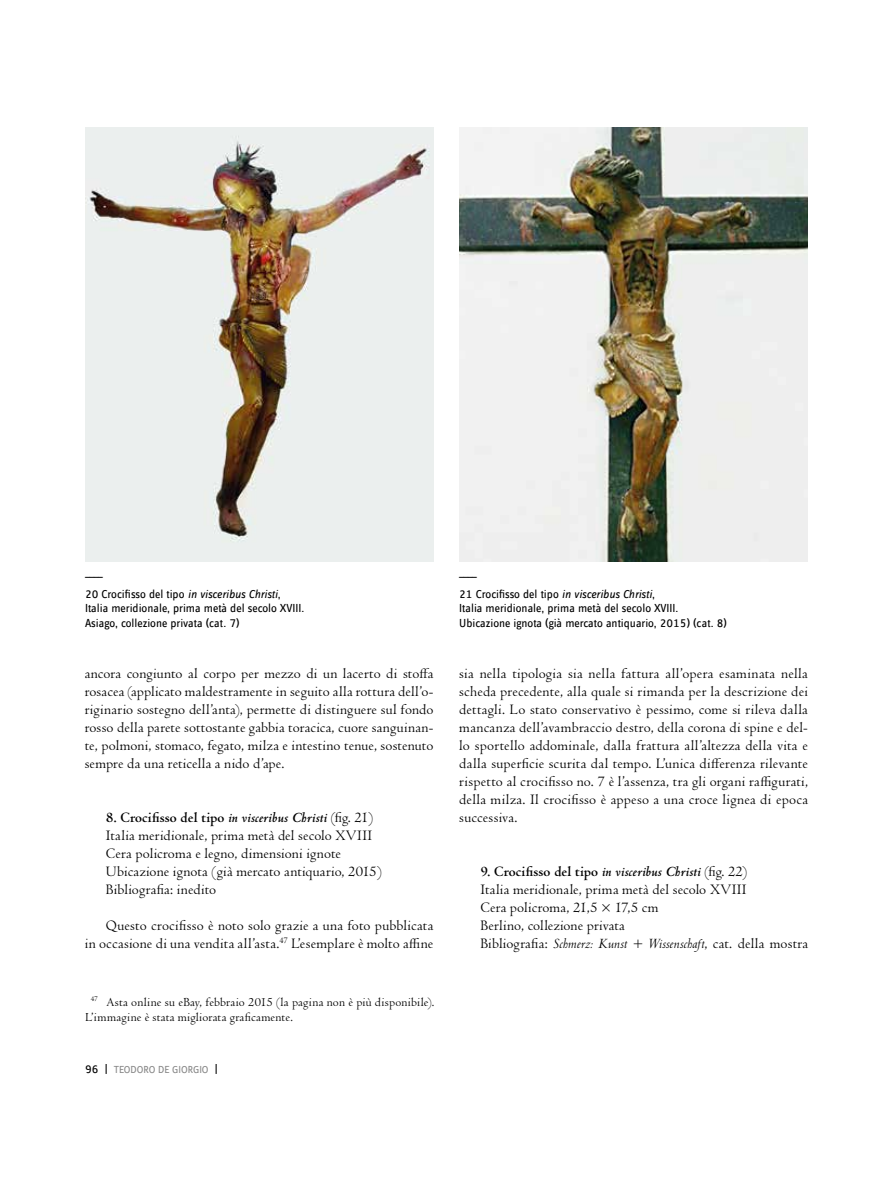
<style>
.page{position:relative;width:893px;height:1191px;background:#fff}
.page>*{position:absolute;margin:0;border:0;box-sizing:border-box;transform-origin:0 0}
.t1{font:15px/18px "Centaur MT Pro";letter-spacing:.01em;color:#000;text-align:justify}
.t2{font:12.75px/15.3px "Centaur MT Pro";letter-spacing:.02em;color:#000}
.t3{font:12px/23px "Zine Sans Display Offc";color:#000}
.t4{font:10.5px "Zine Sans Display Offc";color:#878787}
.s1{font-style:italic}
.s2{font-weight:700}
.s3{font-weight:700;font-style:italic}
.s4{font-size:12px;color:#000}
</style>
<div class="page">
<img style="left:85px;top:128px;width:349px;height:433px">
<img style="left:459px;top:128px;width:349px;height:433px">
<p class="t3" style="left:85px;top:560px;width:197px">____<br>20 Crocifisso del tipo <span class="s1">in visceribus Christi</span>,</p>
<p class="t3" style="left:85px;top:601px;width:221px;line-height:14.4px">Italia meridionale, prima metà del secolo XVIII.<br>Asiago, collezione privata (cat. 7)</p>
<p class="t1" style="left:85px;top:665px;width:350px">ancora congiunto al corpo per mezzo di un lacerto di stoffa rosacea (applicato maldestramente in seguito alla rottura dell’o&shy;riginario sostegno dell’anta), permette di distinguere sul fondo rosso della parete sottostante gabbia toracica, cuore sanguinan&shy;te, polmoni, stomaco, fegato, milza e intestino tenue, sostenuto sempre da una reticella a nido d’ape.</p>
<p class="t1" style="left:106px;top:809px;width:277px;text-align:left"><span class="s2">8. Crocifisso del tipo</span> <span class="s3">in visceribus Christi</span> (fig. 21)<br>Italia meridionale, prima metà del secolo XVIII Cera policroma e legno, dimensioni ignote Ubicazione ignota (già mercato antiquario, 2015)<br>Bibliografia: inedito</p>
<p class="t1" style="left:85px;top:917px;width:350px;text-align:right">Questo crocifisso è noto solo grazie a una foto pubblicata<br>in occasione di una vendita all’asta.<sup>47</sup> L’esemplare è molto affine</p>
<p class="t2" style="left:85px;top:994px;width:351px;text-indent:6px"><sup>47</sup> Asta online su eBay, febbraio 2015 (la pagina non è più disponibile).<br>L’immagine è stata migliorata graficamente.</p>
<p class="t4" style="left:85px;top:1064px;width:134px"><span class="s4">96 |</span> TEODORO DE GIORGIO <span class="s4">|</span></p>
<p class="t3" style="left:459px;top:560px;width:197px">____<br>21 Crocifisso del tipo <span class="s1">in visceribus Christi</span>,</p>
<p class="t3" style="left:459px;top:601px;width:269px;line-height:14.4px">Italia meridionale, prima metà del secolo XVIII.<br>Ubicazione ignota (già mercato antiquario, 2015) (cat. 8)</p>
<p class="t1" style="left:459px;top:665px;width:350px">sia nella tipologia sia nella fattura all’opera esaminata nella scheda precedente, alla quale si rimanda per la descrizione dei dettagli. Lo stato conservativo è pessimo, come si rileva dalla mancanza dell’avambraccio destro, della corona di spine e del&shy;lo sportello addominale, dalla frattura all’altezza della vita e dalla superficie scurita dal tempo. L’unica differenza rilevante rispetto al crocifisso no. 7 è l’assenza, tra gli organi raffigurati, della milza. Il crocifisso è appeso a una croce lignea di epoca successiva.</p>
<p class="t1" style="left:480px;top:863px;width:329px;text-align:left"><span class="s2">9. Crocifisso del tipo</span> <span class="s3">in visceribus Christi</span> (fig. 22)<br>Italia meridionale, prima metà del secolo XVIII<br>Cera policroma, 21,5 × 17,5 cm<br>Berlino, collezione privata<br>Bibliografia: <span class="s1">Schmerz: Kunst + Wissenschaft</span>, cat. della mostra</p>
</div>
